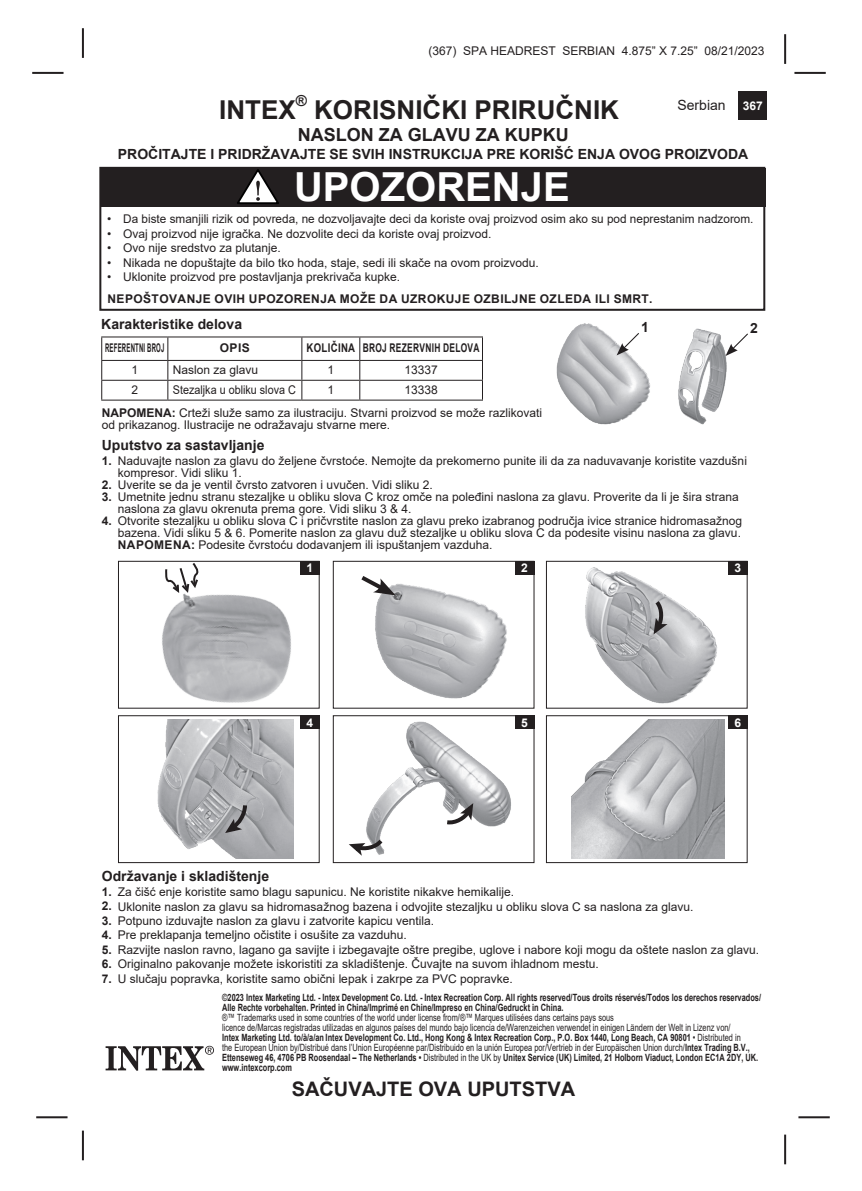
<style>
.page{position:relative;width:862px;height:1191px;background:#fff}
.page>*{position:absolute;margin:0;border:0;box-sizing:border-box;transform-origin:0 0}
.t1{font:700 40px "Arial";color:#fff}
.t2{font:700 26px "Arial";color:#231f20}
.t3{font:700 20px "Arial";color:#231f20}
.t4{font:700 18px "Arial";color:#231f20}
.t5{font:700 15.2px "Arial";color:#231f20}
.t6{font:700 14px "Arial";color:#231f20}
.t7{font:14px "Arial";color:#231f20}
.t8{font:12px/12px "Arial";color:#231f20}
.t9{font:700 12px "Arial";letter-spacing:.035em;color:#231f20}
.t10{font:12px "Arial";color:#231f20;scale:.9 1}
.t11{font:700 12px "Arial";letter-spacing:.035em;color:#231f20;scale:.7 1}
.t12{font:700 12px "Arial";letter-spacing:.035em;color:#231f20;scale:.5 1}
.t13{font:700 12px "Arial";color:#fff}
.t14{font:700 12px "Arial";letter-spacing:.035em;color:#231f20;scale:.8 1}
.t15{font:10px/10px "Arial";color:#231f20;scale:.74 1}
.t16{font:700 10px/10px "Arial";color:#231f20;scale:.74 1}
.s1{font-weight:700}
</style>
<div class="page">
<hr style="left:32px;top:72px;width:32px;height:2px;background:#231f20">
<hr style="left:36px;top:1116px;width:32px;height:2px;background:#231f20">
<hr style="left:794px;top:72px;width:32px;height:2px;background:#231f20">
<hr style="left:798px;top:1116px;width:32px;height:2px;background:#231f20">
<hr style="left:82px;top:28px;width:2px;height:30px;background:#231f20">
<hr style="left:784px;top:34px;width:2px;height:30px;background:#231f20">
<hr style="left:82px;top:1130px;width:2px;height:30px;background:#231f20">
<hr style="left:784px;top:1134px;width:2px;height:30px;background:#231f20">
<div style="left:738px;top:91px;width:29px;height:29px;background:#231f20"></div>
<div style="left:101px;top:168px;width:664px;height:38px;background:#231f20"></div>
<div style="left:99px;top:167px;width:666px;height:144px;border:2px solid #231f20"></div>
<svg style="left:237px;top:169px;width:42px;height:35px"></svg>
<hr style="left:101px;top:336px;width:67px;height:1px;background:#231f20">
<hr style="left:168px;top:336px;width:134px;height:1px;background:#231f20">
<hr style="left:302px;top:336px;width:58px;height:1px;background:#231f20">
<hr style="left:360px;top:336px;width:123px;height:1px;background:#231f20">
<svg style="left:101px;top:337px;width:382px;height:62px"></svg>
<hr style="left:101px;top:399px;width:67px;height:1px;background:#231f20">
<hr style="left:168px;top:399px;width:134px;height:1px;background:#231f20">
<hr style="left:302px;top:399px;width:58px;height:1px;background:#231f20">
<hr style="left:360px;top:399px;width:123px;height:1px;background:#231f20">
<img style="left:556px;top:323px;width:94px;height:102px">
<img style="left:678px;top:328px;width:49px;height:97px">
<svg style="left:616px;top:332px;width:24px;height:23px"></svg>
<svg style="left:725px;top:332px;width:23px;height:24px"></svg>
<div style="left:118px;top:715px;width:202px;height:148px;border:1px solid #231f20"></div>
<div style="left:333px;top:715px;width:201px;height:148px;border:1px solid #231f20"></div>
<div style="left:546px;top:715px;width:201px;height:148px;border:1px solid #231f20"></div>
<div style="left:300px;top:715px;width:19px;height:14px;background:#231f20"></div>
<div style="left:515px;top:715px;width:19px;height:14px;background:#231f20"></div>
<div style="left:728px;top:715px;width:19px;height:14px;background:#231f20"></div>
<img style="left:366px;top:721px;width:145px;height:114px">
<img style="left:571px;top:719px;width:153px;height:139px">
<img style="left:157px;top:728px;width:136px;height:131px">
<svg style="left:442px;top:802px;width:34px;height:62px"></svg>
<svg style="left:349px;top:835px;width:36px;height:21px"></svg>
<svg style="left:224px;top:801px;width:25px;height:34px"></svg>
<div style="left:118px;top:561px;width:202px;height:147px;border:1px solid #231f20"></div>
<div style="left:333px;top:561px;width:201px;height:147px;border:1px solid #231f20"></div>
<div style="left:546px;top:561px;width:201px;height:147px;border:1px solid #231f20"></div>
<div style="left:300px;top:561px;width:19px;height:14px;background:#231f20"></div>
<div style="left:515px;top:561px;width:19px;height:14px;background:#231f20"></div>
<div style="left:728px;top:561px;width:19px;height:14px;background:#231f20"></div>
<img style="left:139px;top:560px;width:176px;height:168px">
<img style="left:585px;top:567px;width:132px;height:137px">
<img style="left:375px;top:584px;width:132px;height:115px">
<svg style="left:650px;top:596px;width:15px;height:39px"></svg>
<svg style="left:361px;top:576px;width:34px;height:19px"></svg>
<svg style="left:164px;top:561px;width:36px;height:34px"></svg>
<svg style="left:106px;top:1045px;width:108px;height:25px"></svg>
<p class="t8" style="left:428px;top:45px;width:338px">(367) SPA HEADREST SERBIAN 4.875” X 7.25” 08/21/2023</p>
<p class="t2" style="left:219px;top:91px;width:78px">INTEX</p>
<p class="t5" style="left:296px;top:90px;width:13px">®</p>
<p class="t2" style="left:314px;top:91px;width:306px">KORISNIČKI PRIRUČNIK</p>
<p class="t4" style="left:298px;top:122px;width:272px">NASLON ZA GLAVU ZA KUPKU</p>
<p class="t7" style="left:677px;top:95px;width:50px">Serbian</p>
<p class="t13" style="left:743px;top:97px;width:22px">367</p>
<p class="t6" style="left:118px;top:145px;width:632px">PROČITAJTE I PRIDRŽAVAJTE SE SVIH INSTRUKCIJA PRE KORIŠĆ ENJA OVOG PROIZVODA</p>
<p class="t1" style="left:294px;top:159px;width:277px">UPOZORENJE</p>
<p class="t8" style="left:107px;top:213px;width:648px">• Da biste smanjili rizik od povreda, ne dozvoljavajte deci da koriste ovaj proizvod osim ako su pod neprestanim nadzorom.</p>
<p class="t8" style="left:107px;top:227px;width:386px">• Ovaj proizvod nije igračka. Ne dozvolite deci da koriste ovaj proizvod.</p>
<p class="t8" style="left:107px;top:242px;width:175px">• Ovo nije sredstvo za plutanje.</p>
<p class="t8" style="left:107px;top:256px;width:433px">• Nikada ne dopuštajte da bilo tko hoda, staje, sedi ili skače na ovom proizvodu.</p>
<p class="t8" style="left:107px;top:271px;width:294px">• Uklonite proizvod pre postavljanja prekrivača kupke.</p>
<p class="t9" style="left:107px;top:291px;width:546px">NEPOŠTOVANJE OVIH UPOZORENJA MOŽE DA UZROKUJE OZBILJNE OZLEDA ILI SMRT.</p>
<p class="t6" style="left:101px;top:314px;width:142px">Karakteristike delova</p>
<p class="t12" style="left:105px;top:339px;width:120px">REFERENTNI BROJ</p>
<p class="t9" style="left:220px;top:339px;width:31px">OPIS</p>
<p class="t14" style="left:306px;top:339px;width:62px">KOLIČINA</p>
<p class="t11" style="left:363px;top:339px;width:168px">BROJ REZERVNIH DELOVA</p>
<p class="t8" style="left:131px;top:363px;width:8px">1</p>
<p class="t8" style="left:173px;top:363px;width:87px">Naslon za glavu</p>
<p class="t8" style="left:327px;top:363px;width:8px">1</p>
<p class="t8" style="left:404px;top:363px;width:35px">13337</p>
<p class="t8" style="left:131px;top:383px;width:8px">2</p>
<p class="t10" style="left:173px;top:381px;width:138px">Stezaljka u obliku slova C</p>
<p class="t8" style="left:327px;top:383px;width:8px">1</p>
<p class="t8" style="left:404px;top:383px;width:35px">13338</p>
<p class="t8" style="left:102px;top:407px;width:442px"><span class="s1">NAPOMENA:</span> Crteži služe samo za ilustraciju. Stvarni proizvod se može razlikovati od prikazanog. Ilustracije ne odražavaju stvarne mere.</p>
<p class="t6" style="left:641px;top:317px;width:9px">1</p>
<p class="t6" style="left:750px;top:318px;width:9px">2</p>
<p class="t6" style="left:102px;top:435px;width:164px">Uputstvo za sastavljanje</p>
<p class="t8" style="left:118px;top:455px;width:630px;text-indent:-16px"><span class="s1">1.</span> Naduvajte naslon za glavu do željene čvrstoće. Nemojte da prekomerno punite ili da za naduvavanje koristite vazdušni kompresor. Vidi sliku 1.</p>
<p class="t8" style="left:102px;top:479px;width:332px"><span class="s1">2.</span> Uverite se da je ventil čvrsto zatvoren i uvučen. Vidi sliku 2.</p>
<p class="t8" style="left:118px;top:491px;width:622px;text-indent:-16px"><span class="s1">3.</span> Umetnite jednu stranu stezaljke u obliku slova C kroz omče na poleđini naslona za glavu. Proverite da li je šira strana naslona za glavu okrenuta prema gore. Vidi sliku 3 &amp; 4.</p>
<p class="t8" style="left:102px;top:515px;width:642px;text-align:right"><span class="s1">4.</span> Otvorite stezaljku u obliku slova C i pričvrstite naslon za glavu preko izabranog područja ivice stranice hidromasažnog bazena. Vidi sliku 5 &amp; 6. Pomerite naslon za glavu duž stezaljke u obliku slova C da podesite visinu naslona za glavu.</p>
<p class="t8" style="left:118px;top:539px;width:376px"><span class="s1">NAPOMENA:</span> Podesite čvrstoću dodavanjem ili ispuštanjem vazduha.</p>
<p class="t13" style="left:306px;top:559px;width:8px">1</p>
<p class="t13" style="left:521px;top:559px;width:8px">2</p>
<p class="t13" style="left:734px;top:559px;width:8px">3</p>
<p class="t13" style="left:306px;top:714px;width:8px">4</p>
<p class="t13" style="left:521px;top:714px;width:8px">5</p>
<p class="t13" style="left:734px;top:714px;width:8px">6</p>
<p class="t6" style="left:102px;top:866px;width:169px">Održavanje i skladištenje</p>
<p class="t8" style="left:102px;top:885px;width:414px"><span class="s1">1.</span> Za čišć enje koristite samo blagu sapunicu. Ne koristite nikakve hemikalije.</p>
<p class="t8" style="left:102px;top:900px;width:593px"><span class="s1">2.</span> Uklonite naslon za glavu sa hidromasažnog bazena i odvojite stezaljku u obliku slova C sa naslona za glavu.</p>
<p class="t8" style="left:102px;top:914px;width:334px"><span class="s1">3.</span> Potpuno izduvajte naslon za glavu i zatvorite kapicu ventila.</p>
<p class="t8" style="left:102px;top:929px;width:306px"><span class="s1">4.</span> Pre preklapanja temeljno očistite i osušite za vazduhu.</p>
<p class="t8" style="left:102px;top:943px;width:658px"><span class="s1">5.</span> Razvijte naslon ravno, lagano ga savijte i izbegavajte oštre pregibe, uglove i nabore koji mogu da oštete naslon za glavu.</p>
<p class="t8" style="left:102px;top:957px;width:498px"><span class="s1">6.</span> Originalno pakovanje možete iskoristiti za skladištenje. Čuvajte na suvom ihladnom mestu.</p>
<p class="t8" style="left:102px;top:972px;width:412px"><span class="s1">7.</span> U slučaju popravka, koristite samo obični lepak i zakrpe za PVC popravke.</p>
<p class="t16" style="left:222px;top:992px;width:730px">©2023 Intex Marketing Ltd. - Intex Development Co. Ltd. - Intex Recreation Corp. All rights reserved/Tous droits réservés/Todos los derechos reservados/<br>Alle Rechte vorbehalten. Printed in China/Imprimé en Chine/Impreso en China/Gedruckt in China.</p>
<p class="t15" style="left:222px;top:1012px;width:531px">®™ Trademarks used in some countries of the world under license from/®™ Marques utilisées dans certains pays sous</p>
<p class="t15" style="left:222px;top:1022px;width:726px">licence de/Marcas registradas utilizadas en algunos países del mundo bajo licencia de/Warenzeichen verwendet in einigen Ländern der Welt in Lizenz von/<br><span class="s1">Intex Marketing Ltd. to/à/a/an Intex Development Co. Ltd., Hong Kong &amp; Intex Recreation Corp., P.O. Box 1440, Long Beach, CA 90801</span> • Distributed in<br>the European Union by/Distribué dans l’Union Européenne par/Distribuido en la unión Europea por/Vertrieb in der Europäischen Union durch/<span class="s1">Intex Trading B.V., Ettenseweg 46, 4706 PB Roosendaal – The Netherlands •</span> Distributed in the UK by <span class="s1">Unitex Service (UK) Limited, 21 Holborn Viaduct, London EC1A 2DY, UK.</span></p>
<p class="t16" style="left:222px;top:1062px;width:96px">www.intexcorp.com</p>
<h3 class="t3" style="left:292px;top:1075px;width:285px">SAČUVAJTE OVA UPUTSTVA</h3>
</div>
